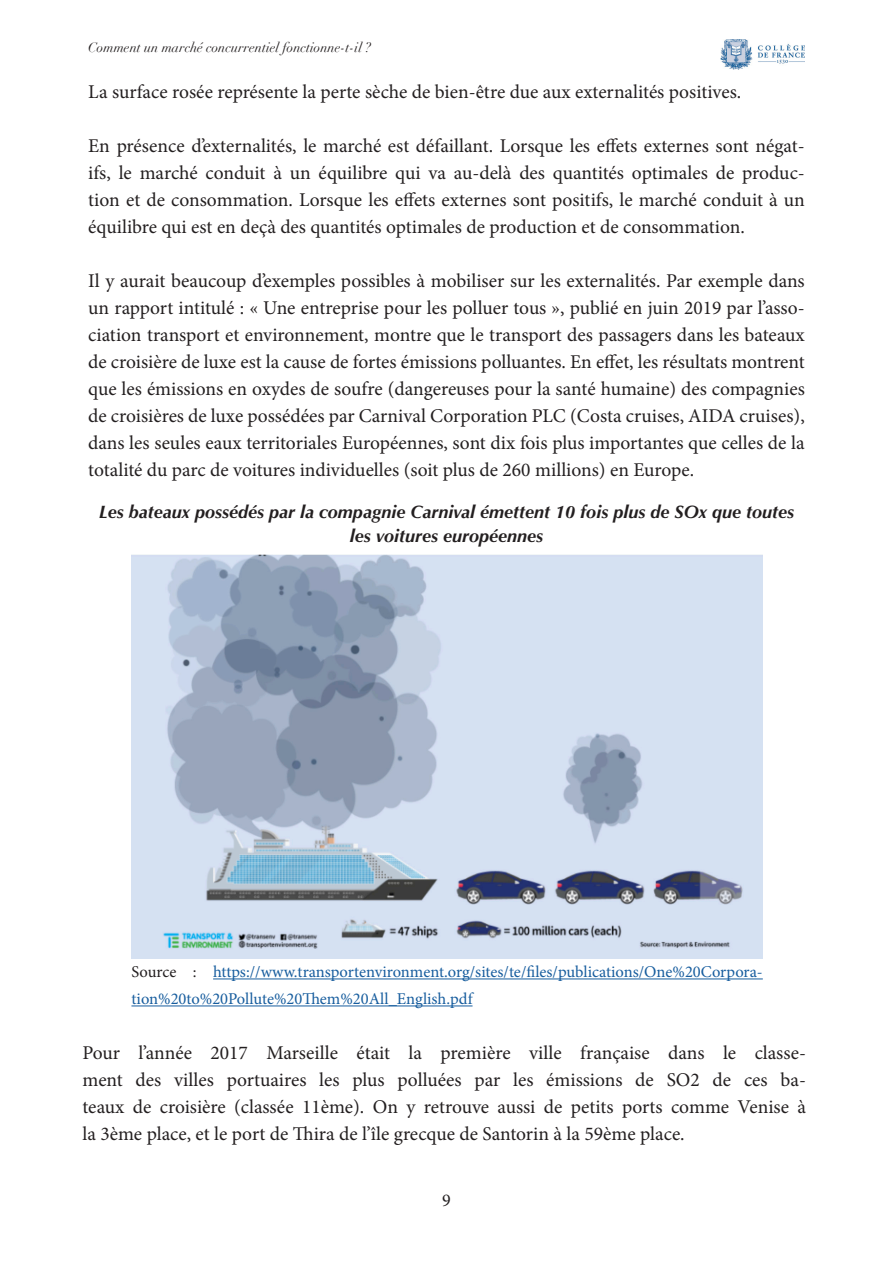
<style>
.page{position:relative;width:893px;height:1263px;background:#fff}
.page>*{position:absolute;margin:0;border:0;box-sizing:border-box;transform-origin:0 0}
.Texte{font:19.5px/27px "Minion Pro";color:#231f20;text-align:justify}
.Tableau_titre{font:italic 700 18px/24px "Optima";color:#231f20;text-align:center}
.t1{font:18px "Minion Pro";color:#231f20}
.Texte-2{font:16.5px/27px "Minion Pro";color:#175d9e}
.t2{font:italic 13.5px "Didot";color:#231f20}
.s1{color:#231f20}
</style>
<div class="page">
<img style="left:721px;top:39px;width:84px;height:30px">
<img style="left:131px;top:554px;width:632px;height:404px">
<hr style="left:213px;top:978px;width:550px;height:1px;background:#175d9e">
<hr style="left:131px;top:1005px;width:342px;height:1px;background:#175d9e">
<p class="t2" style="left:88px;top:39px;width:284px">Comment un marché concurrentiel fonctionne-t-il ?</p>
<p class="Texte" style="left:88px;top:79px;width:655px">La surface rosée représente la perte sèche de bien-être due aux externalités positives.</p>
<p class="Texte" style="left:88px;top:133px;width:718px">En présence d’externalités, le marché est défaillant. Lorsque les effets externes sont négat&shy;ifs, le marché conduit à un équilibre qui va au-delà des quantités optimales de produc&shy;tion et de consommation. Lorsque les effets externes sont positifs, le marché conduit à un équilibre qui est en deçà des quantités optimales de production et de consommation.</p>
<p class="Texte" style="left:88px;top:268px;width:718px">Il y aurait beaucoup d’exemples possibles à mobiliser sur les externalités. Par exemple dans un rapport intitulé : « Une entreprise pour les polluer tous », publié en juin 2019 par l’asso&shy;ciation transport et environnement, montre que le transport des passagers dans les bateaux de croisière de luxe est la cause de fortes émissions polluantes. En effet, les résultats montrent que les émissions en oxydes de soufre (dangereuses pour la santé humaine) des compagnies de croisières de luxe possédées par Carnival Corporation PLC (Costa cruises, AIDA cruises), dans les seules eaux territoriales Européennes, sont dix fois plus importantes que celles de la totalité du parc de voitures individuelles (soit plus de 260 millions) en Europe.</p>
<p class="Tableau_titre" style="left:99px;top:500px;width:697px">Les bateaux possédés par la compagnie Carnival émettent 10 fois plus de SOx que toutes les voitures européennes</p>
<p class="Texte-2" style="left:131px;top:958px;width:633px"><span class="s1">Source :</span> https://www.transportenvironment.org/sites/te/files/publications/One%20Corpora&shy;tion%20to%20Pollute%20Them%20All_English.pdf</p>
<p class="Texte" style="left:82px;top:1040px;width:725px">Pour l’année 2017 Marseille était la première ville française dans le classe&shy;ment des villes portuaires les plus polluées par les émissions de SO2 de ces ba&shy;teaux de croisière (classée 11ème). On y retrouve aussi de petits ports comme Venise à la 3ème place, et le port de Thira de l’île grecque de Santorin à la 59ème place.</p>
<p class="t1" style="left:442px;top:1188px;width:10px">9</p>
</div>
